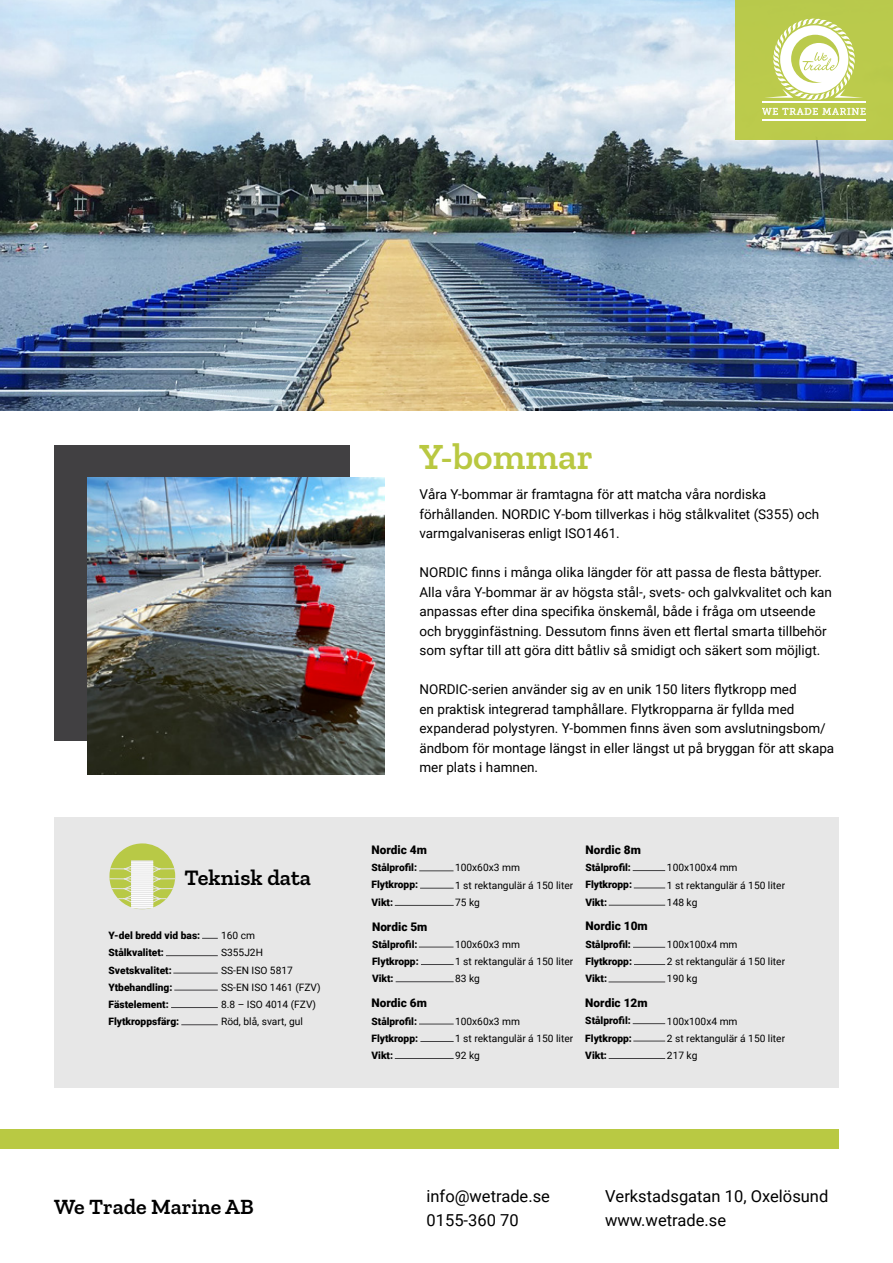
<style>
.page{position:relative;width:893px;height:1263px;background:#fff}
.page>*{position:absolute;margin:0;border:0;box-sizing:border-box;transform-origin:0 0}
.t1{font:600 37.5px "Zilla Slab";color:#b9c841}
.t2{font:600 22.5px "Zilla Slab";color:#000}
.t3{font:600 22.05px "Zilla Slab";color:#000}
.t4{font:16.5px/24px "Roboto";color:#000}
.t5{font:13.5px/19.5px "Roboto";color:#000}
.t6{font:900 11.85px "Roboto";color:#000}
.t7{font:10.2px/17.2px "Roboto";color:#000}
.t8{font:900 10.2px/17.2px "Roboto";color:#000;text-align:justify}
</style>
<div class="page">
<div style="left:54px;top:817px;width:785px;height:270px;background:#e7e7e7"></div>
<div style="left:54px;top:446px;width:295px;height:295px;background:#414042"></div>
<img style="left:0;top:0;width:893px;height:410px">
<img style="left:87px;top:477px;width:297px;height:297px">
<div style="left:0;top:1129px;width:839px;height:20px;background:#b9c943"></div>
<svg style="left:109px;top:843px;width:67px;height:66px"></svg>
<svg style="left:202px;top:938px;width:16px;height:1px"></svg>
<hr style="left:166px;top:955px;width:52px;height:1px;background:#414042">
<hr style="left:173px;top:973px;width:45px;height:1px;background:#414042">
<hr style="left:174px;top:990px;width:44px;height:1px;background:#414042">
<hr style="left:171px;top:1007px;width:47px;height:1px;background:#414042">
<hr style="left:419px;top:947px;width:35px;height:1px;background:#414042">
<hr style="left:421px;top:964px;width:33px;height:1px;background:#414042">
<hr style="left:396px;top:981px;width:58px;height:1px;background:#414042">
<hr style="left:419px;top:1024px;width:35px;height:1px;background:#414042">
<hr style="left:420px;top:1041px;width:34px;height:1px;background:#414042">
<hr style="left:395px;top:1058px;width:59px;height:1px;background:#414042">
<hr style="left:633px;top:870px;width:32px;height:1px;background:#414042">
<hr style="left:634px;top:888px;width:31px;height:1px;background:#414042">
<hr style="left:609px;top:905px;width:56px;height:1px;background:#414042">
<hr style="left:419px;top:870px;width:35px;height:1px;background:#414042">
<hr style="left:420px;top:888px;width:34px;height:1px;background:#414042">
<hr style="left:395px;top:905px;width:59px;height:1px;background:#414042">
<hr style="left:633px;top:947px;width:32px;height:1px;background:#414042">
<hr style="left:634px;top:964px;width:31px;height:1px;background:#414042">
<hr style="left:608px;top:982px;width:57px;height:1px;background:#414042">
<hr style="left:633px;top:1023px;width:32px;height:1px;background:#414042">
<hr style="left:633px;top:1041px;width:32px;height:1px;background:#414042">
<hr style="left:609px;top:1058px;width:56px;height:1px;background:#414042">
<div style="left:735px;top:0;width:158px;height:140px;background:#bbca4c"></div>
<svg style="left:762px;top:108px;width:104px;height:7px"></svg>
<hr style="left:762px;top:119px;width:104px;height:2px;background:#fff">
<hr style="left:762px;top:101px;width:104px;height:2px;background:#fff">
<svg style="left:765px;top:19px;width:98px;height:81px"></svg>
<hr style="left:181px;top:1024px;width:37px;height:1px;background:#414042">
<h1 class="t1" style="left:419px;top:436px;width:175px">Y-bommar</h1>
<h2 class="t2" style="left:185px;top:864px;width:128px">Teknisk data</h2>
<p class="t8" style="left:108px;top:926px;width:93px;text-align:left">Y-del bredd vid bas:<br>Stålkvalitet:<br>Svetskvalitet:<br>Ytbehandling:<br>Fästelement:<br>Flytkroppsfärg:</p>
<p class="t7" style="left:221px;top:926px;width:101px">160 cm<br>S355J2H<br>SS-EN ISO 5817<br>SS-EN ISO 1461 (FZV)<br>8.8 – ISO 4014 (FZV)<br>Röd, blå, svart, gul</p>
<p class="t5" style="left:419px;top:484px;width:401px">Våra Y-bommar är framtagna för att matcha våra nordiska förhållanden. NORDIC Y-bom tillverkas i hög stålkvalitet (S355) och varmgalvaniseras enligt ISO1461.</p>
<p class="t5" style="left:419px;top:562px;width:414px">NORDIC finns i många olika längder för att passa de flesta båttyper.<br>Alla våra Y-bommar är av högsta stål-, svets- och galvkvalitet och kan anpassas efter dina specifika önskemål, både i fråga om utseende och brygginfästning. Dessutom finns även ett flertal smarta tillbehör som syftar till att göra ditt båtliv så smidigt och säkert som möjligt.</p>
<p class="t5" style="left:419px;top:679px;width:416px">NORDIC-serien använder sig av en unik 150 liters flytkropp med<br>en praktisk integrerad tamphållare. Flytkropparna är fyllda med expanderad polystyren. Y-bommen finns även som avslutningsbom/ ändbom för montage längst in eller längst ut på bryggan för att skapa mer plats i hamnen.</p>
<p class="t6" style="left:371px;top:841px;width:57px">Nordic 4m</p>
<p class="t8" style="left:371px;top:859px;width:48px">Stålprofil:<br>Flytkropp:<br>Vikt:</p>
<p class="t6" style="left:372px;top:918px;width:57px">Nordic 5m</p>
<p class="t8" style="left:372px;top:935px;width:48px">Stålprofil:<br>Flytkropp:<br>Vikt:</p>
<p class="t6" style="left:371px;top:995px;width:57px">Nordic 6m</p>
<p class="t8" style="left:371px;top:1012px;width:48px">Stålprofil:<br>Flytkropp:<br>Vikt:</p>
<p class="t7" style="left:455px;top:859px;width:120px">100x60x3 mm<br>1 st rektangulär á 150 liter<br>75 kg</p>
<p class="t7" style="left:455px;top:935px;width:120px">100x60x3 mm<br>1 st rektangulär á 150 liter<br>83 kg</p>
<p class="t7" style="left:455px;top:1012px;width:120px">100x60x3 mm<br>1 st rektangulär á 150 liter<br>92 kg</p>
<p class="t6" style="left:585px;top:841px;width:57px">Nordic 8m</p>
<p class="t8" style="left:585px;top:859px;width:48px">Stålprofil:<br>Flytkropp:<br>Vikt:</p>
<p class="t6" style="left:585px;top:918px;width:64px">Nordic 10m</p>
<p class="t8" style="left:585px;top:935px;width:48px">Stålprofil:<br>Flytkropp:<br>Vikt:</p>
<p class="t6" style="left:585px;top:994px;width:64px">Nordic 12m</p>
<p class="t8" style="left:585px;top:1012px;width:48px">Stålprofil:<br>Flytkropp:<br>Vikt:</p>
<p class="t7" style="left:667px;top:859px;width:120px">100x100x4 mm<br>1 st rektangulär á 150 liter<br>148 kg</p>
<p class="t7" style="left:667px;top:935px;width:120px">100x100x4 mm<br>2 st rektangulär á 150 liter<br>190 kg</p>
<p class="t7" style="left:667px;top:1012px;width:120px">100x100x4 mm<br>2 st rektangulär á 150 liter<br>217 kg</p>
<h3 class="t3" style="left:54px;top:1194px;width:201px">We Trade Marine AB</h3>
<p class="t4" style="left:605px;top:1183px;width:225px">Verkstadsgatan 10, Oxelösund www.wetrade.se</p>
<p class="t4" style="left:426px;top:1183px;width:125px">info@wetrade.se<br>0155-360 70</p>
</div>
